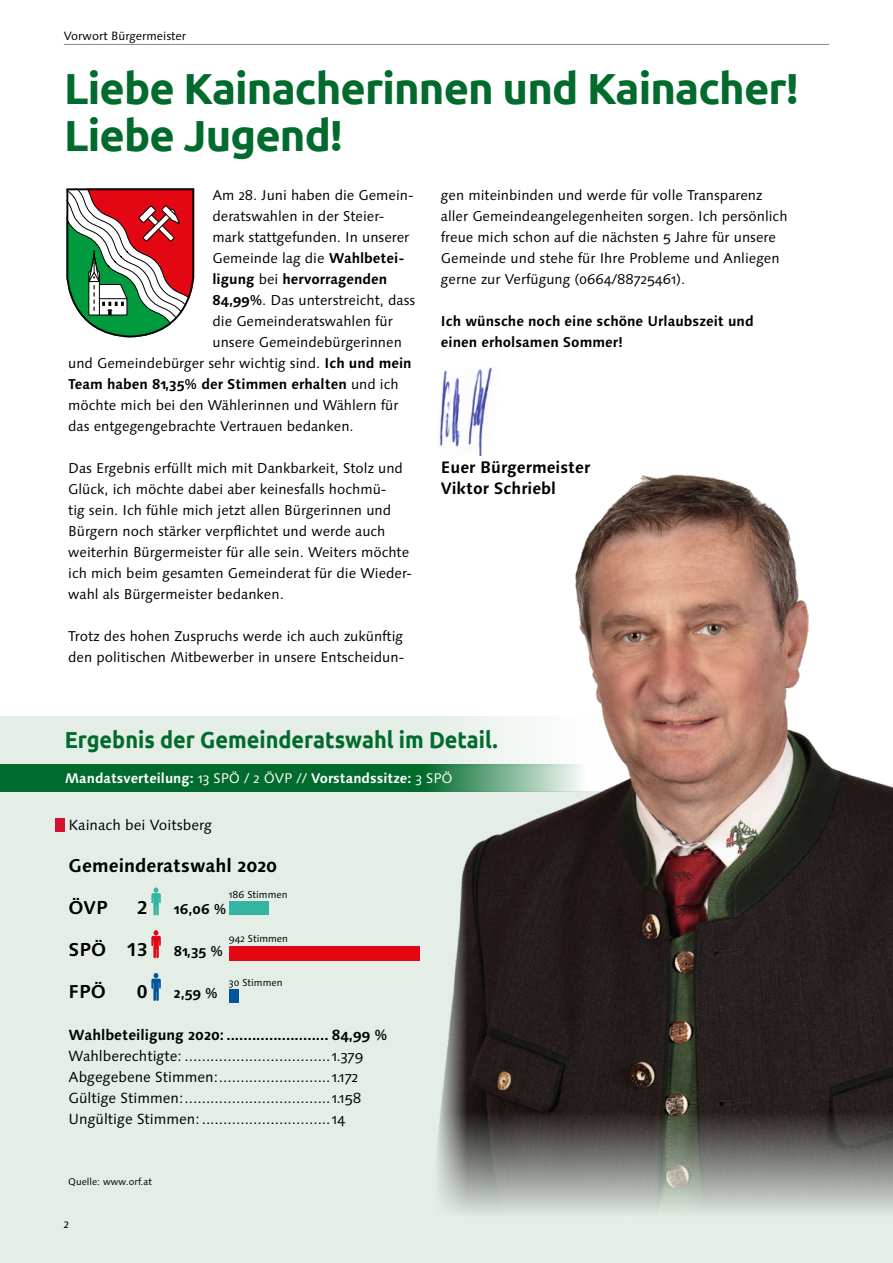
<style>
.page{position:relative;width:893px;height:1263px;background:#fff}
.page>*{position:absolute;margin:0;border:0;box-sizing:border-box;transform-origin:0 0}
.t1{font:700 43.5px/46.5px "Ubuntu";letter-spacing:-.02em;color:#006b2d}
.t2{font:700 23.25px "Ubuntu";color:#006b2d;scale:.93 1}
.t3{font:700 18.6px "Linotype Syntax Os F";color:#000}
.t4{font:700 18.6px "Linotype Syntax";color:#000}
.t5{font:700 16.5px/21px "Linotype Syntax Os F";color:#000}
.t6{font:14.7px/21px "Linotype Syntax Os F";color:#000}
.t7{font:700 14.7px "Linotype Syntax Os F";color:#000}
.t8{font:14.25px/21px "Linotype Syntax Os F";color:#000}
.t9{font:700 14.25px/21px "Linotype Syntax Os F";color:#000}
.t10{font:700 13.95px "Linotype Syntax Os F";color:#fff}
.t11{font:12px "Linotype Syntax Os F";color:#000}
.t12{font:10.2px "Linotype Syntax Os F";color:#000}
.t13{font:9.75px "Linotype Syntax Os F";color:#000}
.s1{font-weight:700}
.s2{font-weight:400}
.s3{font-family:"Linotype Syntax"}
</style>
<div class="page">
<img style="left:441px;top:367px;width:52px;height:40px">
<div style="left:0;top:716px;width:693px;height:50px;background:#e4eee6"></div>
<div style="left:0;top:791px;width:893px;height:472px;background:#e4eee6"></div>
<div style="left:0;top:764px;width:693px;height:27px;background:#006b2d"></div>
<div style="left:56px;top:818px;width:9px;height:13px;background:#d51130"></div>
<svg style="left:151px;top:887px;width:10px;height:28px"></svg>
<svg style="left:151px;top:930px;width:10px;height:28px"></svg>
<svg style="left:151px;top:973px;width:10px;height:28px"></svg>
<div style="left:229px;top:902px;width:40px;height:13px;background:#34b4a3"></div>
<div style="left:229px;top:989px;width:9px;height:13px;background:#00569d"></div>
<div style="left:229px;top:946px;width:191px;height:14px;background:#e30613"></div>
<img style="left:435px;top:407px;width:458px;height:807px">
<svg style="left:66px;top:188px;width:128px;height:149px"></svg>
<hr style="left:64px;top:44px;width:765px;height:1px;background:#878787">
<p class="t11" style="left:64px;top:29px;width:124px">Vorwort Bürgermeister</p>
<h1 class="t1" style="left:64px;top:65px;width:736px">Liebe Kainacherinnen und Kainacher!<br>Liebe Jugend!</h1>
<p class="t8" style="left:212px;top:185px;width:203px">Am 28. Juni haben die Gemein-</p>
<p class="t8" style="left:212px;top:206px;width:173px">deratswahlen in der Steier-</p>
<p class="t8" style="left:212px;top:227px;width:198px">mark stattgefunden. In unserer</p>
<p class="t8" style="left:212px;top:248px;width:193px">Gemeinde lag die <span class="s1">Wahlbetei-</span></p>
<p class="t9" style="left:212px;top:268px;width:176px">ligung <span class="s2">bei</span> hervorragenden</p>
<p class="t8" style="left:212px;top:290px;width:204px"><span class="s1">84,99%</span>. Das unterstreicht, dass</p>
<p class="t8" style="left:212px;top:311px;width:182px">die Gemeinderatswahlen für</p>
<p class="t8" style="left:212px;top:332px;width:191px">unsere Gemeindebürgerinnen</p>
<p class="t8" style="left:68px;top:353px;width:345px">und Gemeindebürger sehr wichtig sind. <span class="s1">Ich und mein</span></p>
<p class="t9" style="left:68px;top:373px;width:332px">Team haben 81,35% der Stimmen erhalten <span class="s2">und ich</span></p>
<p class="t8" style="left:68px;top:395px;width:332px">möchte mich bei den Wählerinnen und Wählern für</p>
<p class="t8" style="left:68px;top:416px;width:287px">das entgegengebrachte Vertrauen bedanken.</p>
<p class="t8" style="left:68px;top:458px;width:345px">Das Ergebnis erfüllt mich mit Dankbarkeit, Stolz und Glück, ich möchte dabei aber keinesfalls hochmü-<br>tig sein. Ich fühle mich jetzt allen Bürgerinnen und Bürgern noch stärker verpflichtet und werde auch weiterhin Bürgermeister für alle sein. Weiters möchte ich mich beim gesamten Gemeinderat für die Wieder&shy;wahl als Bürgermeister bedanken.</p>
<p class="t8" style="left:68px;top:626px;width:338px">Trotz des hohen Zuspruchs werde ich auch zukünftig den politischen Mitbewerber in unsere Entscheidun-</p>
<p class="t8" style="left:441px;top:185px;width:348px">gen miteinbinden und werde für volle Transparenz aller Gemeindeangelegenheiten sorgen. Ich persönlich freue mich schon auf die nächsten 5 Jahre für unsere Gemeinde und stehe für Ihre Probleme und Anliegen gerne zur Verfügung (0664/88725461).</p>
<p class="t9" style="left:441px;top:310px;width:314px">Ich wünsche noch eine schöne Urlaubszeit und einen erholsamen Sommer!</p>
<p class="t5" style="left:441px;top:456px;width:151px">Euer Bürgermeister<br>Viktor Schriebl</p>
<h2 class="t2" style="left:65px;top:726px;width:467px">Ergebnis der Gemeinderatswahl im Detail.</h2>
<p class="t10" style="left:65px;top:770px;width:389px">Mandatsverteilung: <span class="s2">13 SPÖ / 2 ÖVP //</span> Vorstandssitze: <span class="s2">3 SPÖ</span></p>
<p class="t6" style="left:69px;top:814px;width:145px">Kainach bei Voitsberg</p>
<h3 class="t3" style="left:69px;top:854px;width:210px">Gemeinderatswahl 2020</h3>
<h3 class="t3" style="left:69px;top:896px;width:41px">ÖVP</h3>
<h3 class="t4" style="left:137px;top:896px;width:12px">2</h3>
<p class="t9" style="left:174px;top:898px;width:54px">16,06 %</p>
<h3 class="t3" style="left:69px;top:938px;width:80px">SPÖ <span class="s3">13</span></h3>
<p class="t9" style="left:174px;top:940px;width:51px">81,35 %</p>
<h3 class="t3" style="left:69px;top:980px;width:39px">FPÖ</h3>
<h3 class="t4" style="left:137px;top:980px;width:12px">0</h3>
<p class="t9" style="left:174px;top:982px;width:45px">2,59 %</p>
<p class="t7" style="left:69px;top:1026px;width:320px">Wahlbeteiligung 2020: ........................ 84,99 %</p>
<p class="t6" style="left:69px;top:1045px;width:296px">Wahlberechtigte: ..................................1.379<br>Abgegebene Stimmen:..........................1.172<br>Gültige Stimmen:..................................1.158<br>Ungültige Stimmen:..............................14</p>
<p class="t12" style="left:229px;top:888px;width:60px">186 Stimmen</p>
<p class="t12" style="left:229px;top:933px;width:61px">942 Stimmen</p>
<p class="t12" style="left:229px;top:976px;width:55px">30 Stimmen</p>
<p class="t13" style="left:68px;top:1176px;width:85px">Quelle: www.orf.at</p>
<p class="t11" style="left:64px;top:1217px;width:7px">2</p>
</div>
